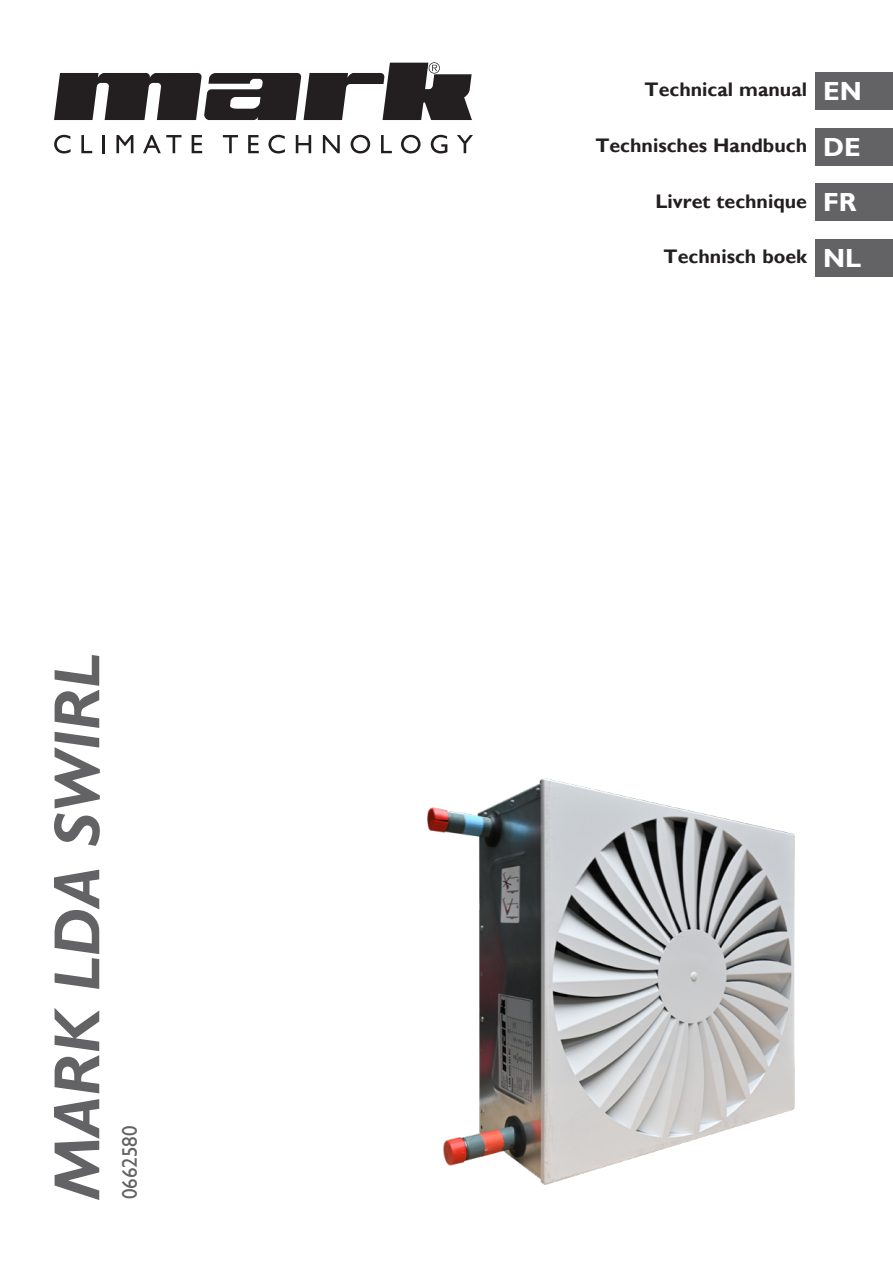
<style>
.page{position:relative;width:893px;height:1263px;background:#fff}
.page>*{position:absolute;margin:0;border:0;box-sizing:border-box;transform-origin:0 0}
.Normaal{font:italic 700 65.55px "Gill Sans";color:#636366}
.Normaal-2{font:700 26.25px "Gill Sans";color:#fff}
.Normaal-3{font:21px "Gill Sans";color:#636366}
.Normaal-4{font:700 19.65px "Gill Sans";color:#231f20}
</style>
<div class="page">
<div style="left:815px;top:72px;width:78px;height:37px;background:#636366"></div>
<div style="left:815px;top:128px;width:78px;height:37px;background:#636366"></div>
<div style="left:815px;top:184px;width:78px;height:37px;background:#636366"></div>
<div style="left:815px;top:239px;width:78px;height:37px;background:#636366"></div>
<svg style="left:54px;top:62px;width:418px;height:58px"></svg>
<svg style="left:54px;top:135px;width:17px;height:18px"></svg>
<svg style="left:81px;top:135px;width:11px;height:18px"></svg>
<hr style="left:102px;top:135px;width:3px;height:18px;background:#231f20">
<svg style="left:116px;top:135px;width:17px;height:18px"></svg>
<svg style="left:143px;top:135px;width:38px;height:18px"></svg>
<svg style="left:192px;top:135px;width:10px;height:18px"></svg>
<svg style="left:223px;top:135px;width:15px;height:18px"></svg>
<svg style="left:248px;top:135px;width:11px;height:18px"></svg>
<svg style="left:268px;top:135px;width:17px;height:18px"></svg>
<svg style="left:296px;top:135px;width:15px;height:18px"></svg>
<svg style="left:323px;top:135px;width:17px;height:18px"></svg>
<svg style="left:351px;top:135px;width:19px;height:18px"></svg>
<svg style="left:381px;top:135px;width:11px;height:18px"></svg>
<svg style="left:401px;top:135px;width:20px;height:18px"></svg>
<svg style="left:431px;top:135px;width:16px;height:18px"></svg>
<svg style="left:457px;top:135px;width:16px;height:18px"></svg>
<img style="left:427px;top:778px;width:368px;height:407px">
<p class="Normaal" style="left:39px;top:1199px;width:547px;rotate:-90deg">MARK LDA SWIRL</p>
<p class="Normaal-3" style="left:117px;top:1199px;width:75px;rotate:-90deg">0662580</p>
<p class="Normaal-4" style="left:645px;top:78px;width:164px">Technical manual</p>
<p class="Normaal-4" style="left:595px;top:133px;width:213px">Technisches Handbuch</p>
<p class="Normaal-4" style="left:655px;top:189px;width:153px">Livret technique</p>
<p class="Normaal-4" style="left:664px;top:245px;width:145px">Technisch boek</p>
<p class="Normaal-2" style="left:823px;top:75px;width:40px">EN</p>
<p class="Normaal-2" style="left:823px;top:131px;width:39px">DE</p>
<p class="Normaal-2" style="left:823px;top:187px;width:35px">FR</p>
<p class="Normaal-2" style="left:823px;top:242px;width:40px">NL</p>
</div>
